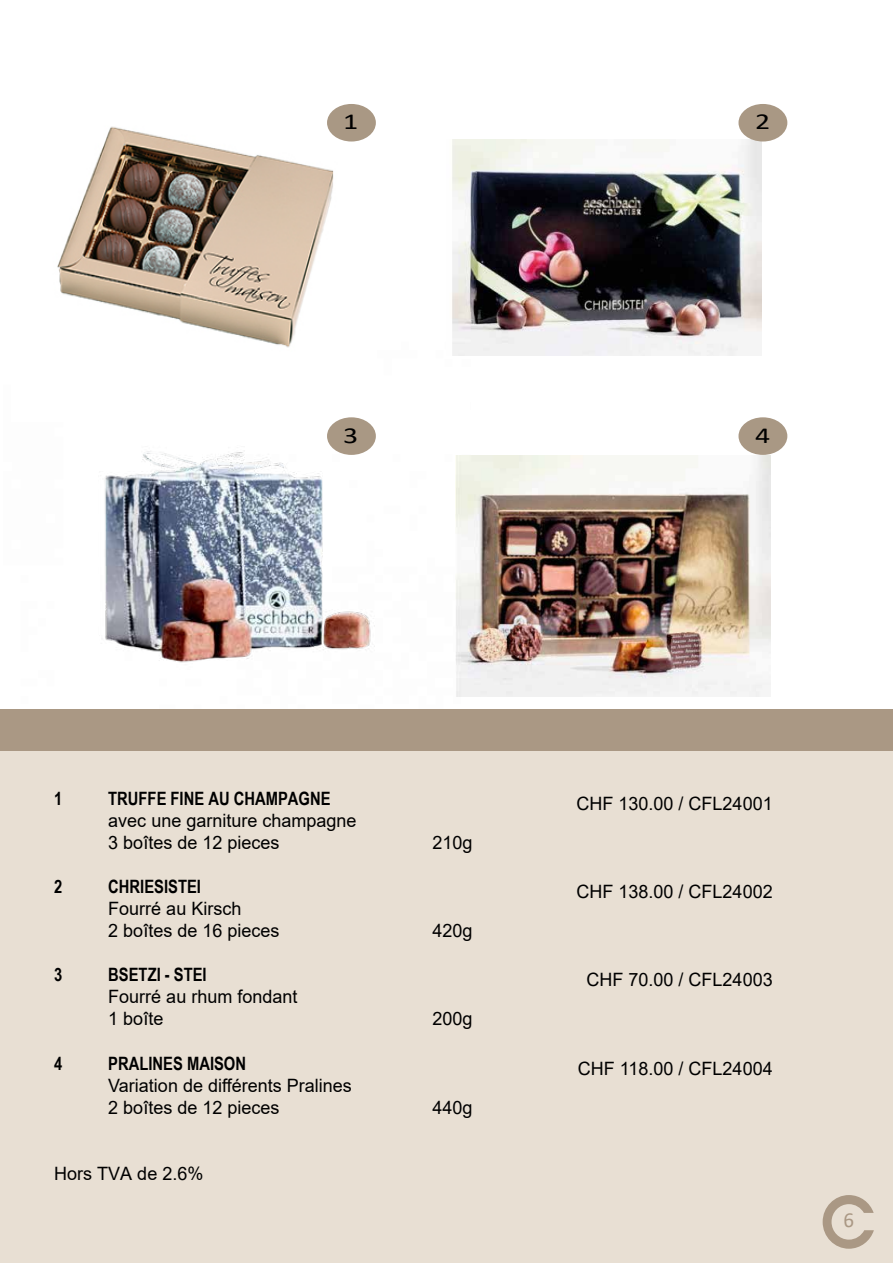
<style>
.page{position:relative;width:893px;height:1263px;background:#fff}
.page>*{position:absolute;margin:0;border:0;box-sizing:border-box;transform-origin:0 0}
.t1{font:22.95px "Calibri";color:#000;scale:1.3 1}
.t2{font:21.45px "Calibri";color:#aa9884}
.t3{font:18.45px/22px "Arial";color:#000}
.t4{font:700 18.45px "Arial Narrow";color:#000}
</style>
<div class="page">
<img style="left:105px;top:421px;width:366px;height:276px">
<img style="left:57px;top:104px;width:319px;height:244px">
<img style="left:455px;top:456px;width:315px;height:240px">
<img style="left:452px;top:140px;width:309px;height:216px">
<div style="left:0;top:747px;width:893px;height:516px;background:#e8dfd3"></div>
<div style="left:0;top:709px;width:893px;height:41px;background:#aa9884"></div>
<svg style="left:823px;top:1195px;width:51px;height:54px"></svg>
<div style="left:327px;top:104px;width:49px;height:38px;background:#a99884;border-radius:50%"></div>
<div style="left:738px;top:104px;width:49px;height:38px;background:#a99884;border-radius:50%"></div>
<div style="left:738px;top:417px;width:49px;height:38px;background:#a99884;border-radius:50%"></div>
<div style="left:327px;top:417px;width:49px;height:38px;background:#a99884;border-radius:50%"></div>
<p class="t1" style="left:343px;top:106px;width:13px">1</p>
<p class="t1" style="left:755px;top:106px;width:13px">2</p>
<p class="t1" style="left:343px;top:419px;width:13px">3</p>
<p class="t1" style="left:755px;top:419px;width:13px">4</p>
<p class="t4" style="left:54px;top:784px;width:10px">1</p>
<p class="t4" style="left:108px;top:784px;width:224px">TRUFFE FINE AU CHAMPAGNE</p>
<p class="t3" style="left:108px;top:809px;width:250px">avec une garniture champagne<br>3 boîtes de 12 pieces</p>
<p class="t4" style="left:54px;top:873px;width:10px">2</p>
<p class="t4" style="left:108px;top:873px;width:94px">CHRIESISTEI</p>
<p class="t3" style="left:108px;top:897px;width:173px">Fourré au Kirsch<br>2 boîtes de 16 pieces</p>
<p class="t4" style="left:54px;top:961px;width:10px">3</p>
<p class="t4" style="left:108px;top:961px;width:100px">BSETZI - STEI</p>
<p class="t3" style="left:108px;top:986px;width:191px">Fourré au rhum fondant<br>1 boîte</p>
<p class="t4" style="left:54px;top:1049px;width:10px">4</p>
<p class="t4" style="left:108px;top:1049px;width:139px">PRALINES MAISON</p>
<p class="t3" style="left:108px;top:1074px;width:245px">Variation de différents Pralines<br>2 boîtes de 12 pieces</p>
<p class="t3" style="left:54px;top:1162px;width:151px">Hors TVA de 2.6%</p>
<p class="t3" style="left:432px;top:831px;width:42px">210g</p>
<p class="t3" style="left:432px;top:919px;width:42px">420g</p>
<p class="t3" style="left:432px;top:1008px;width:42px">200g</p>
<p class="t3" style="left:432px;top:1096px;width:42px">440g</p>
<p class="t3" style="left:577px;top:792px;width:198px">CHF 130.00 / CFL24001</p>
<p class="t3" style="left:577px;top:880px;width:198px">CHF 138.00 / CFL24002</p>
<p class="t3" style="left:587px;top:969px;width:188px">CHF 70.00 / CFL24003</p>
<p class="t3" style="left:578px;top:1057px;width:196px">CHF 118.00 / CFL24004</p>
<p class="t2" style="left:844px;top:1205px;width:12px">6</p>
</div>
